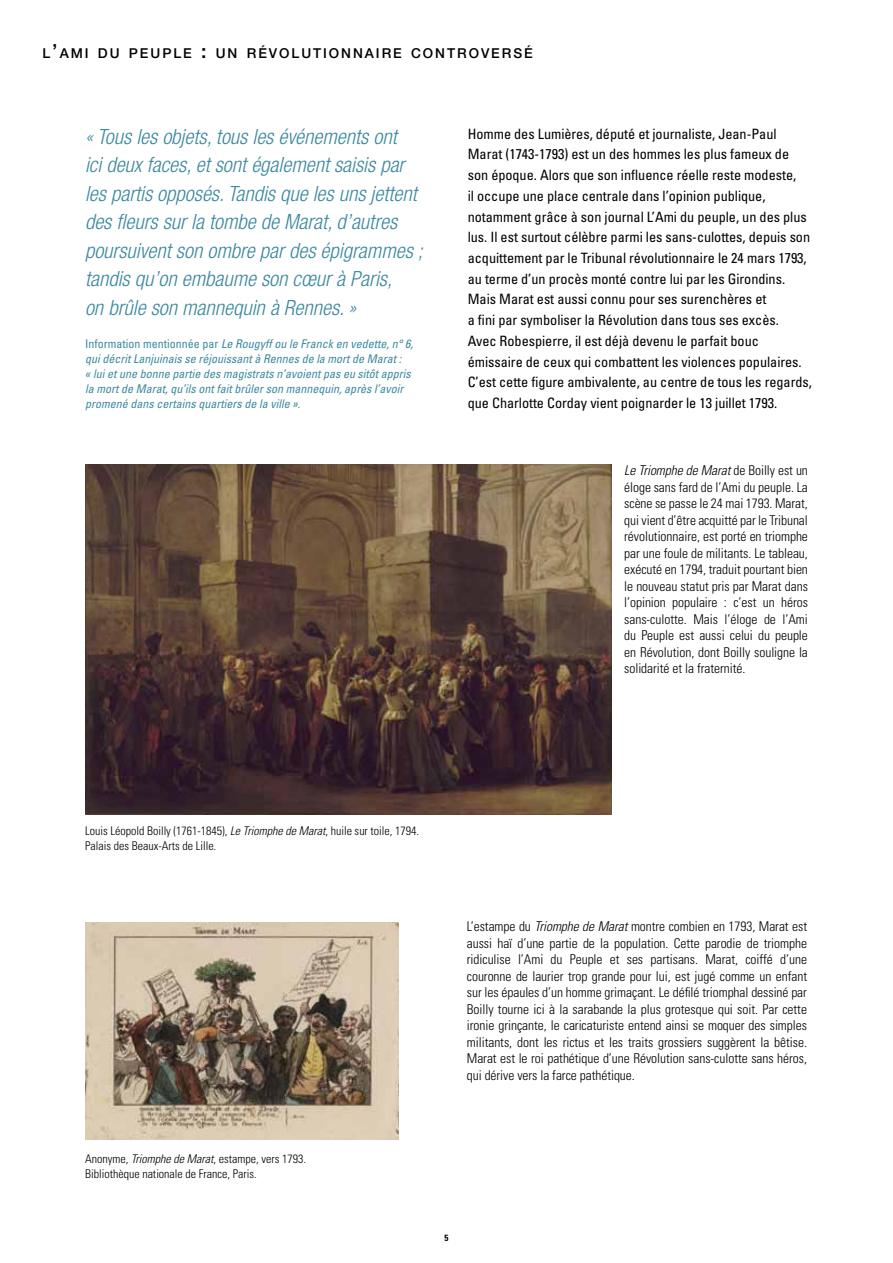
<style>
.page{position:relative;width:893px;height:1263px;background:#fff}
.page>*{position:absolute;margin:0;border:0;box-sizing:border-box;transform-origin:0 0}
.t1{font:italic 300 condensed 21px/28.5px "Helvetica Neue";color:#3c89a0}
.t2{font:condensed 14.25px/20.7px "Univers";letter-spacing:-.005em;color:#000}
.t3{font:500 13.65px "Helvetica Neue";letter-spacing:.145em;color:#000}
.t4{font:300 condensed 13.5px/16.5px "Univers";letter-spacing:-.005em;color:#000;text-align:justify}
.t5{font:italic condensed 12px/15px "Univers";color:#3c89a0}
.t6{font:300 condensed 12px/15px "Univers";color:#000}
.t7{font:700 condensed 9px "Univers";color:#000}
.s1{font-size:19.5px}
.s2{font-style:normal}
.s3{font-style:italic}
</style>
<div class="page">
<img style="left:85px;top:922px;width:313px;height:218px">
<img style="left:85px;top:464px;width:527px;height:350px">
<p class="t3" style="left:43px;top:45px;width:492px">L<span class="s1">’</span>AMI DU PEUPLE <span class="s1">:</span> UN RÉVOLUTIONNAIRE CONTROVERSÉ</p>
<p class="t1" style="left:85px;top:122px;width:339px">« Tous les objets, tous les événements ont<br>ici deux faces, et sont également saisis par les partis opposés. Tandis que les uns jettent des fleurs sur la tombe de Marat, d’autres poursuivent son ombre par des épigrammes ; tandis qu’on embaume son cœur à Paris,<br>on brûle son mannequin à Rennes. »</p>
<p class="t5" style="left:85px;top:336px;width:330px"><span class="s2">Information mentionnée par</span> Le Rougyff ou le Franck en vedette, n° 6, qui décrit Lanjuinais se réjouissant à Rennes de la mort de Marat :<br>« lui et une bonne partie des magistrats n’avoient pas eu sitôt appris la mort de Marat, qu’ils ont fait brûler son mannequin, après l’avoir promené dans certains quartiers de la ville ».</p>
<p class="t2" style="left:468px;top:123px;width:346px">Homme des Lumières, député et journaliste, Jean-Paul Marat (1743-1793) est un des hommes les plus fameux de son époque. Alors que son influence réelle reste modeste,<br>il occupe une place centrale dans l’opinion publique, notamment grâce à son journal L’Ami du peuple, un des plus lus. Il est surtout célèbre parmi les sans-culottes, depuis son acquittement par le Tribunal révolutionnaire le 24 mars 1793, au terme d’un procès monté contre lui par les Girondins.<br>Mais Marat est aussi connu pour ses surenchères et<br>a fini par symboliser la Révolution dans tous ses excès.<br>Avec Robespierre, il est déjà devenu le parfait bouc émissaire de ceux qui combattent les violences populaires.<br>C’est cette figure ambivalente, au centre de tous les regards, que Charlotte Corday vient poignarder le 13 juillet 1793.</p>
<p class="t4" style="left:624px;top:462px;width:185px"><span class="s3">Le Triomphe de Marat</span> de Boilly est un éloge sans fard de l’Ami du peuple. La scène se passe le 24 mai 1793. Marat, qui vient d’être acquitté par le Tribunal révolutionnaire, est porté en triomphe par une foule de militants. Le tableau, exécuté en 1794, traduit pourtant bien le nouveau statut pris par Marat dans l’opinion populaire : c’est un héros sans-culotte. Mais l’éloge de l’Ami du Peuple est aussi celui du peuple en Révolution, dont Boilly souligne la solidarité et la fraternité.</p>
<p class="t6" style="left:85px;top:823px;width:336px">Louis Léopold Boilly (1761-1845), <span class="s3">Le Triomphe de Marat</span>, huile sur toile, 1794.<br>Palais des Beaux-Arts de Lille.</p>
<p class="t4" style="left:467px;top:918px;width:342px">L’estampe du <span class="s3">Triomphe de Marat</span> montre combien en 1793, Marat est aussi haï d’une partie de la population. Cette parodie de triomphe ridiculise l’Ami du Peuple et ses partisans. Marat, coiffé d’une couronne de laurier trop grande pour lui, est jugé comme un enfant sur les épaules d’un homme grimaçant. Le défilé triomphal dessiné par Boilly tourne ici à la sarabande la plus grotesque qui soit. Par cette ironie grinçante, le caricaturiste entend ainsi se moquer des simples militants, dont les rictus et les traits grossiers suggèrent la bêtise.<br>Marat est le roi pathétique d’une Révolution sans-culotte sans héros, qui dérive vers la farce pathétique.</p>
<p class="t6" style="left:85px;top:1151px;width:223px">Anonyme, <span class="s3">Triomphe de Marat</span>, estampe, vers 1793.<br>Bibliothèque nationale de France, Paris.</p>
<p class="t7" style="left:444px;top:1232px;width:5px">5</p>
</div>
